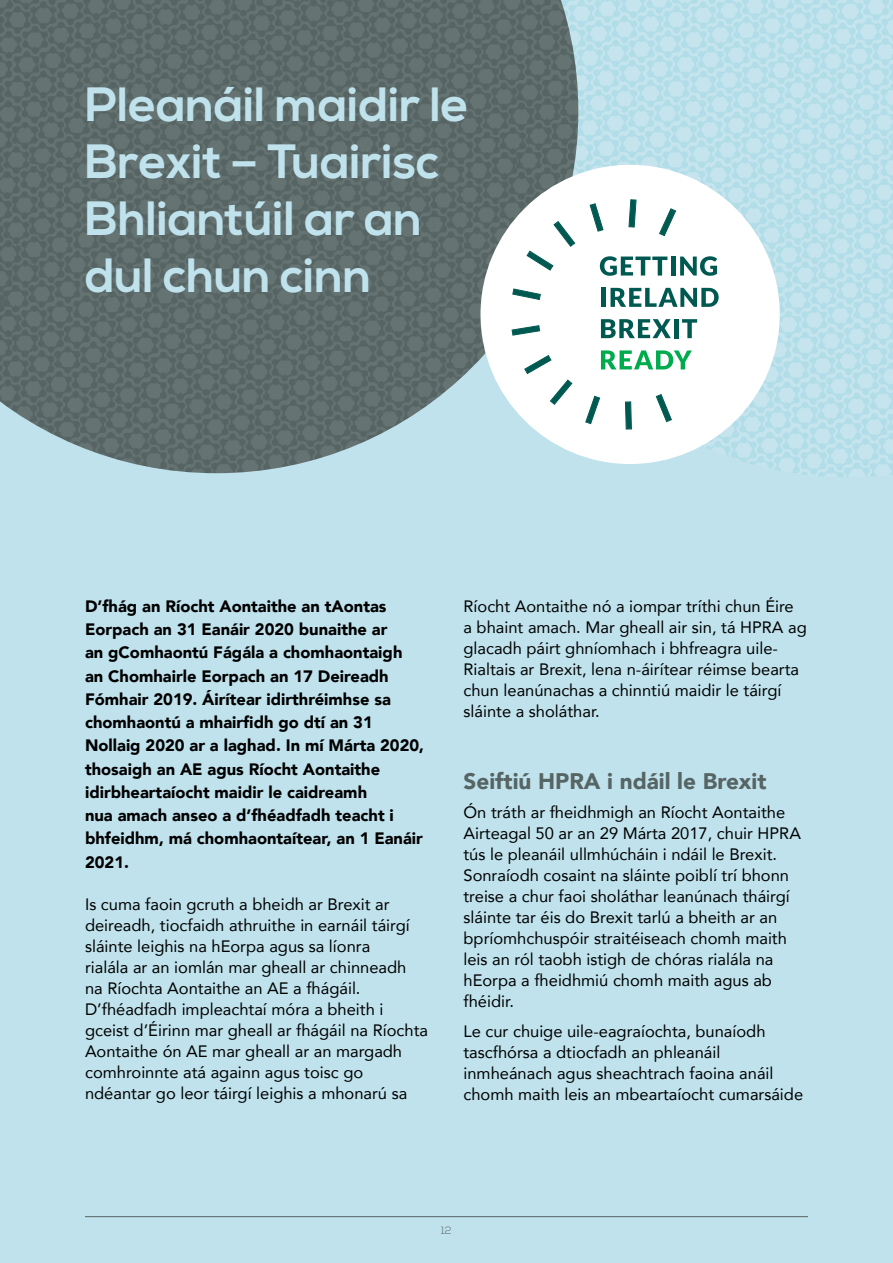
<style>
.page{position:relative;width:893px;height:1263px;background:#bfe2ec}
.page>*{position:absolute;margin:0;border:0;box-sizing:border-box;transform-origin:0 0}
.t1{font:700 48px/57px "Nexa";color:#bfe2ec}
.t2{font:900 22.5px "Avenir";color:#566464}
.t3{font:16.5px/21px "Avenir";color:#000}
.t4{font:900 16.5px/23.2px "Avenir";color:#000}
.t5{font:300 10.5px "Nexa";color:#566464}
</style>
<div class="page">
<img style="left:578px;top:0;width:315px;height:477px">
<img style="left:0;top:0;width:578px;height:473px">
<div style="left:480px;top:165px;width:300px;height:299px;background:#fff;border-radius:50%"></div>
<hr style="left:85px;top:1216px;width:723px;height:1px;background:#566464">
<svg style="left:655px;top:394px;width:17px;height:29px"></svg>
<svg style="left:625px;top:401px;width:7px;height:29px"></svg>
<svg style="left:585px;top:395px;width:16px;height:30px"></svg>
<svg style="left:524px;top:355px;width:49px;height:50px"></svg>
<svg style="left:511px;top:325px;width:30px;height:11px"></svg>
<svg style="left:512px;top:288px;width:29px;height:12px"></svg>
<svg style="left:526px;top:221px;width:50px;height:50px"></svg>
<svg style="left:589px;top:203px;width:15px;height:29px"></svg>
<svg style="left:628px;top:199px;width:9px;height:29px"></svg>
<svg style="left:659px;top:208px;width:18px;height:29px"></svg>
<svg style="left:600px;top:256px;width:67px;height:20px"></svg>
<hr style="left:671px;top:257px;width:4px;height:19px;background:#005951">
<svg style="left:680px;top:256px;width:37px;height:20px"></svg>
<div style="left:601px;top:288px;width:5px;height:19px;background:#005951"></div>
<svg style="left:611px;top:288px;width:108px;height:19px"></svg>
<svg style="left:601px;top:319px;width:70px;height:19px"></svg>
<div style="left:674px;top:319px;width:5px;height:19px;background:#005951"></div>
<svg style="left:682px;top:319px;width:15px;height:19px"></svg>
<svg style="left:601px;top:350px;width:91px;height:19px"></svg>
<h1 class="t1" style="left:85px;top:78px;width:385px">Pleanáil maidir le<br>Brexit – Tuairisc<br>Bhliantúil ar an dul chun cinn</h1>
<p class="t4" style="left:85px;top:594px;width:341px">D’fhág an Ríocht Aontaithe an tAontas Eorpach an 31 Eanáir 2020 bunaithe ar<br>an gComhaontú Fágála a chomhaontaigh an Chomhairle Eorpach an 17 Deireadh Fómhair 2019. Áirítear idirthréimhse sa chomhaontú a mhairfidh go dtí an 31<br>Nollaig 2020 ar a laghad. In mí Márta 2020, thosaigh an AE agus Ríocht Aontaithe idirbheartaíocht maidir le caidreamh<br>nua amach anseo a d’fhéadfadh teacht i bhfeidhm, má chomhaontaítear, an 1 Eanáir 2021.</p>
<p class="t3" style="left:85px;top:893px;width:344px">Is cuma faoin gcruth a bheidh ar Brexit ar deireadh, tiocfaidh athruithe in earnáil táirgí sláinte leighis na hEorpa agus sa líonra<br>rialála ar an iomlán mar gheall ar chinneadh na Ríochta Aontaithe an AE a fhágáil.<br>D’fhéadfadh impleachtaí móra a bheith i gceist d’Éirinn mar gheall ar fhágáil na Ríochta Aontaithe ón AE mar gheall ar an margadh comhroinnte atá againn agus toisc go ndéantar go leor táirgí leighis a mhonarú sa</p>
<p class="t3" style="left:463px;top:595px;width:345px">Ríocht Aontaithe nó a iompar tríthi chun Éire<br>a bhaint amach. Mar gheall air sin, tá HPRA ag glacadh páirt ghníomhach i bhfreagra uile-Rialtais ar Brexit, lena n-áirítear réimse bearta chun leanúnachas a chinntiú maidir le táirgí sláinte a sholáthar.</p>
<h2 class="t2" style="left:463px;top:761px;width:304px">Seiftiú HPRA i ndáil le Brexit</h2>
<p class="t3" style="left:463px;top:801px;width:339px">Ón tráth ar fheidhmigh an Ríocht Aontaithe Airteagal 50 ar an 29 Márta 2017, chuir HPRA tús le pleanáil ullmhúcháin i ndáil le Brexit.<br>Sonraíodh cosaint na sláinte poiblí trí bhonn treise a chur faoi sholáthar leanúnach tháirgí sláinte tar éis do Brexit tarlú a bheith ar an bpríomhchuspóir straitéiseach chomh maith leis an ról taobh istigh de chóras rialála na hEorpa a fheidhmiú chomh maith agus ab fhéidir.</p>
<p class="t3" style="left:463px;top:1020px;width:341px">Le cur chuige uile-eagraíochta, bunaíodh tascfhórsa a dtiocfadh an phleanáil inmheánach agus sheachtrach faoina anáil chomh maith leis an mbeartaíocht cumarsáide</p>
<p class="t5" style="left:441px;top:1225px;width:12px">12</p>
</div>
